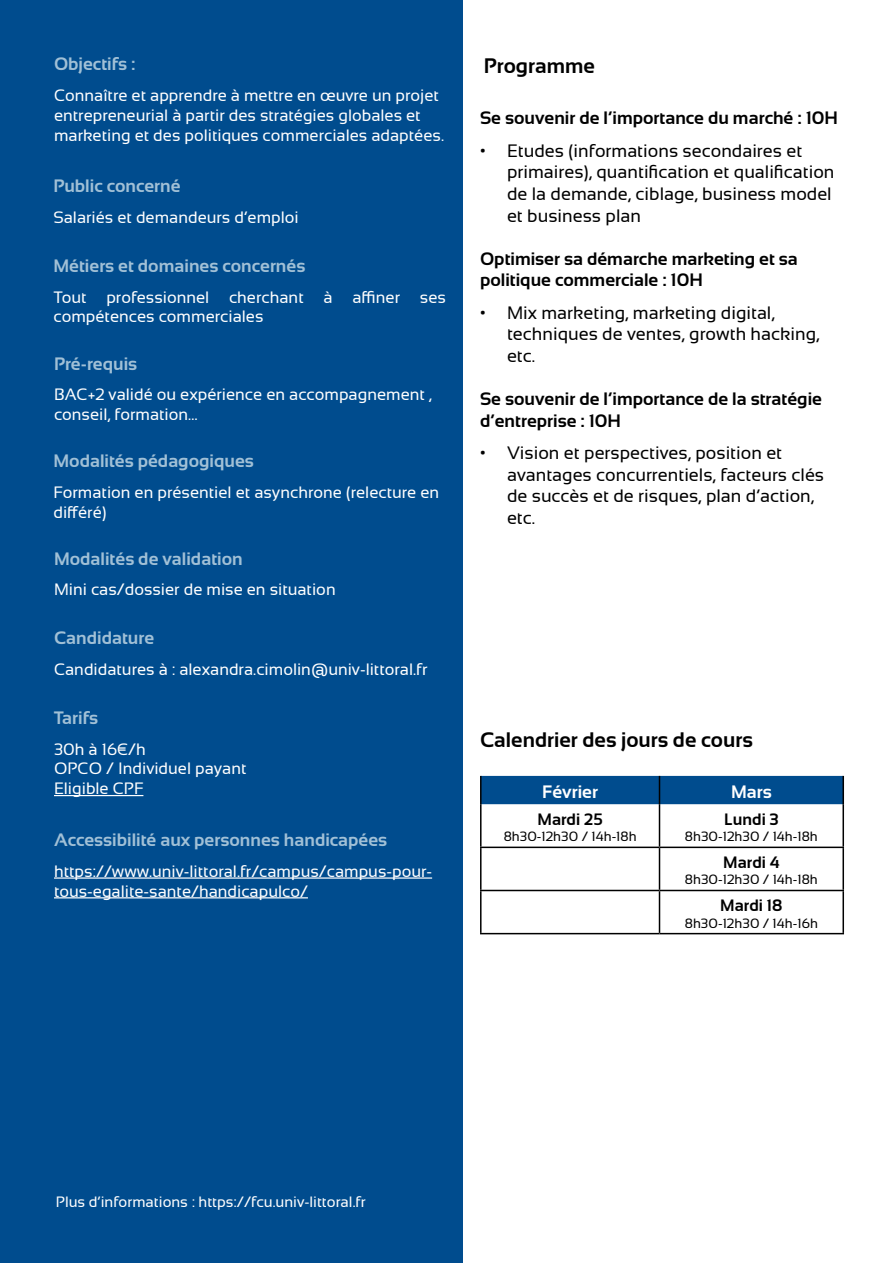
<style>
.page{position:relative;width:893px;height:1263px;background:#fff}
.page>*{position:absolute;margin:0;border:0;box-sizing:border-box;transform-origin:0 0}
.t1{font:700 21px "Sansation";color:#000}
.t2{font:18px/21.6px "Sansation";color:#000}
.t3{font:700 18px "Sansation";color:#a1c0d6}
.t4{font:700 18px/21.6px "Sansation";color:#000}
.t5{font:700 18px "Sansation";color:#fff}
.t6{font:16.5px/19.8px "Sansation";color:#fff}
.t7{font:700 16.5px "Sansation";color:#000}
.t8{font:15px "Sansation";color:#fff}
.t9{font:13.5px "Sansation";color:#000}
</style>
<div class="page">
<div style="left:0;top:0;width:462px;height:1263px;background:#004c8e"></div>
<hr style="left:54px;top:877px;width:378px;height:2px;background:#fff">
<hr style="left:54px;top:897px;width:254px;height:1px;background:#fff">
<hr style="left:54px;top:795px;width:89px;height:1px;background:#fff">
<hr style="left:480px;top:776px;width:2px;height:28px;background:#000">
<div style="left:481px;top:776px;width:361px;height:28px;background:#004c8e"></div>
<hr style="left:842px;top:776px;width:2px;height:28px;background:#000">
<hr style="left:480px;top:804px;width:2px;height:42px;background:#000">
<hr style="left:659px;top:804px;width:1px;height:42px;background:#000">
<hr style="left:842px;top:804px;width:2px;height:42px;background:#000">
<hr style="left:480px;top:846px;width:179px;height:2px;background:#000">
<hr style="left:480px;top:848px;width:2px;height:42px;background:#000">
<hr style="left:659px;top:846px;width:185px;height:2px;background:#000">
<hr style="left:659px;top:848px;width:1px;height:42px;background:#000">
<hr style="left:842px;top:848px;width:2px;height:42px;background:#000">
<hr style="left:480px;top:890px;width:179px;height:1px;background:#000">
<hr style="left:480px;top:891px;width:2px;height:42px;background:#000">
<hr style="left:659px;top:890px;width:185px;height:1px;background:#000">
<hr style="left:659px;top:891px;width:1px;height:42px;background:#000">
<hr style="left:842px;top:891px;width:2px;height:42px;background:#000">
<hr style="left:480px;top:933px;width:179px;height:1px;background:#000">
<hr style="left:659px;top:933px;width:185px;height:1px;background:#000">
<p class="t3" style="left:54px;top:54px;width:83px">Objectifs :</p>
<p class="t6" style="left:54px;top:85px;width:392px">Connaître et apprendre à mettre en œuvre un projet entrepreneurial à partir des stratégies globales et marketing et des politiques commerciales adaptées.</p>
<p class="t3" style="left:53px;top:176px;width:129px">Public concerné</p>
<p class="t6" style="left:53px;top:207px;width:247px">Salariés et demandeurs d’emploi</p>
<p class="t3" style="left:53px;top:256px;width:253px">Métiers et domaines concernés</p>
<p class="t6" style="left:53px;top:287px;width:394px">Tout professionnel cherchant à affiner ses compétences commerciales</p>
<p class="t3" style="left:54px;top:353px;width:85px">Pré-requis</p>
<p class="t6" style="left:54px;top:385px;width:380px">BAC+2 validé ou expérience en accompagnement , conseil, formation…</p>
<p class="t3" style="left:53px;top:451px;width:202px">Modalités pédagogiques</p>
<p class="t6" style="left:53px;top:482px;width:387px">Formation en présentiel et asynchrone (relecture en différé)</p>
<p class="t3" style="left:54px;top:548px;width:190px">Modalités de validation</p>
<p class="t6" style="left:54px;top:580px;width:283px">Mini cas/dossier de mise en situation</p>
<p class="t3" style="left:54px;top:628px;width:102px">Candidature</p>
<p class="t6" style="left:54px;top:659px;width:375px">Candidatures à : alexandra.cimolin@univ-littoral.fr</p>
<p class="t3" style="left:54px;top:708px;width:46px">Tarifs</p>
<p class="t6" style="left:54px;top:739px;width:93px">30h à 16€/h</p>
<p class="t6" style="left:54px;top:759px;width:194px">OPCO / Individuel payant</p>
<p class="t6" style="left:54px;top:779px;width:91px">Eligible CPF</p>
<p class="t3" style="left:54px;top:830px;width:335px">Accessibilité aux personnes handicapées</p>
<p class="t6" style="left:54px;top:861px;width:380px">https://www.univ-littoral.fr/campus/campus-pour&shy;tous-egalite-sante/handicapulco/</p>
<p class="t1" style="left:484px;top:54px;width:113px">Programme</p>
<p class="t4" style="left:480px;top:107px;width:359px">Se souvenir de l’importance du marché : 10H</p>
<p class="t2" style="left:507px;top:140px;width:329px;text-indent:-27px">• Etudes (informations secondaires et primaires), quantification et qualification de la demande, ciblage, business model et business plan</p>
<p class="t4" style="left:480px;top:248px;width:319px">Optimiser sa démarche marketing et sa politique commerciale : 10H</p>
<p class="t2" style="left:507px;top:302px;width:314px;text-indent:-27px">• Mix marketing, marketing digital, techniques de ventes, growth hacking, etc.</p>
<p class="t4" style="left:480px;top:388px;width:343px">Se souvenir de l’importance de la stratégie d’entreprise : 10H</p>
<p class="t2" style="left:507px;top:442px;width:319px;text-indent:-27px">• Vision et perspectives, position et avantages concurrentiels, facteurs clés de succès et de risques, plan d’action, etc.</p>
<p class="t1" style="left:480px;top:728px;width:274px">Calendrier des jours de cours</p>
<p class="t5" style="left:542px;top:782px;width:57px">Février</p>
<p class="t5" style="left:731px;top:782px;width:42px">Mars</p>
<p class="t7" style="left:537px;top:810px;width:67px">Mardi 25</p>
<p class="t9" style="left:504px;top:829px;width:134px">8h30-12h30 / 14h-18h</p>
<p class="t7" style="left:724px;top:810px;width:56px">Lundi 3</p>
<p class="t9" style="left:685px;top:829px;width:134px">8h30-12h30 / 14h-18h</p>
<p class="t7" style="left:723px;top:853px;width:58px">Mardi 4</p>
<p class="t9" style="left:685px;top:872px;width:134px">8h30-12h30 / 14h-18h</p>
<p class="t7" style="left:720px;top:896px;width:64px">Mardi 18</p>
<p class="t9" style="left:685px;top:915px;width:135px">8h30-12h30 / 14h-16h</p>
<p class="t8" style="left:56px;top:1194px;width:311px">Plus d’informations : https://fcu.univ-littoral.fr</p>
</div>
